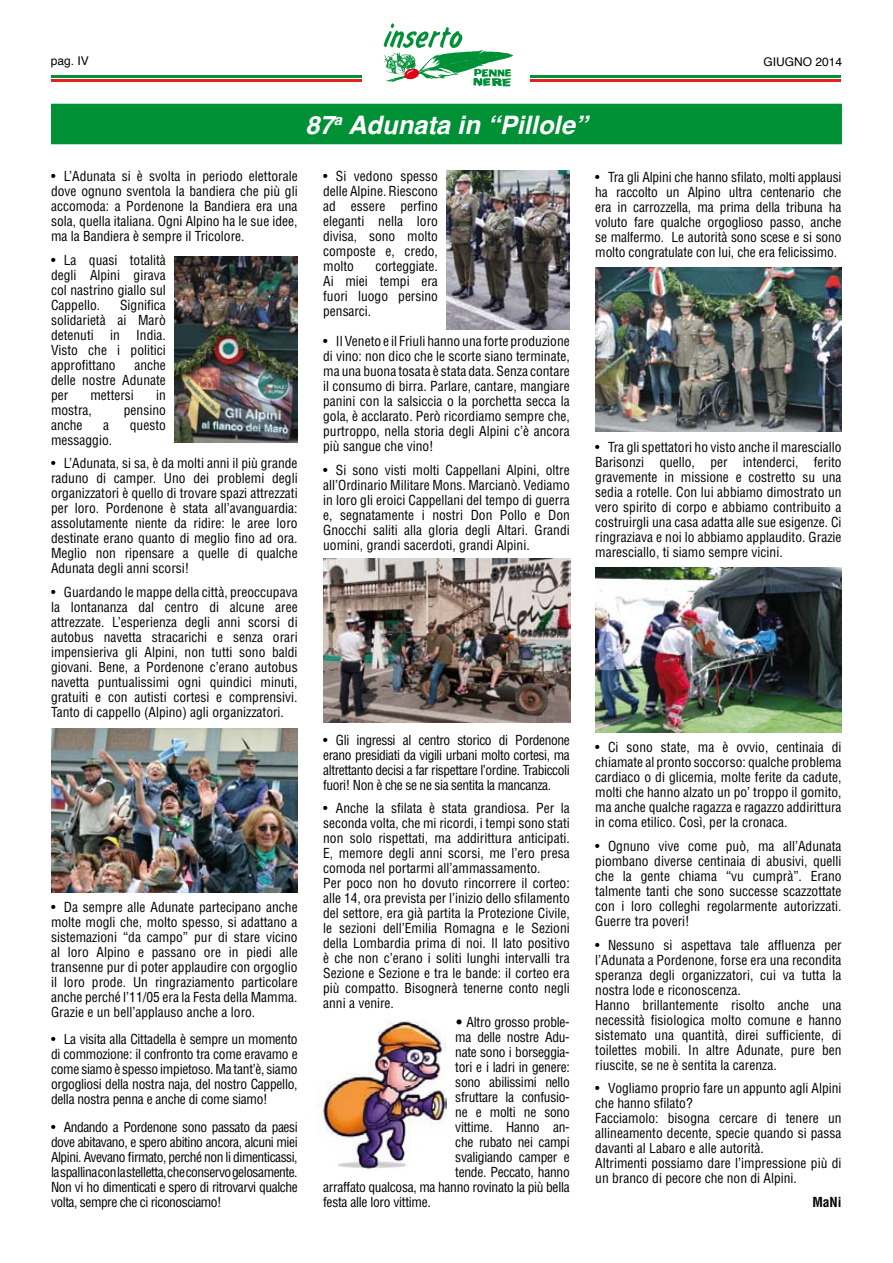
<style>
.page{position:relative;width:893px;height:1263px;background:#fff}
.page>*{position:absolute;margin:0;border:0;box-sizing:border-box;transform-origin:0 0}
.t1{font:italic 700 25.5px "Helvetica";color:#fff}
.t2{font:condensed 13.5px/15px "Helvetica";color:#000;text-align:justify}
.t3{font:condensed 13.5px "Helvetica";letter-spacing:-.02em;color:#000}
.t4{font:700 condensed 13.5px "Helvetica";color:#000}
.t5{font:12px "Helvetica";color:#000}
.s1{font-weight:300}
</style>
<div class="page">
<hr style="left:531px;top:80px;width:310px;height:2px;background:#e1221c">
<hr style="left:531px;top:75px;width:310px;height:3px;background:#009134">
<hr style="left:51px;top:80px;width:310px;height:2px;background:#e1221c">
<hr style="left:51px;top:75px;width:310px;height:3px;background:#009134">
<svg style="left:361px;top:23px;width:170px;height:64px"></svg>
<img style="left:323px;top:559px;width:247px;height:164px">
<div style="left:52px;top:104px;width:789px;height:40px;background:#009036"></div>
<img style="left:174px;top:256px;width:124px;height:186px">
<img style="left:51px;top:728px;width:247px;height:164px">
<img style="left:446px;top:170px;width:124px;height:159px">
<img style="left:317px;top:1020px;width:130px;height:149px">
<img style="left:595px;top:268px;width:247px;height:163px">
<img style="left:595px;top:568px;width:247px;height:164px">
<p class="t5" style="left:51px;top:52px;width:40px">pag. IV</p>
<p class="t5" style="left:763px;top:52px;width:80px">GIUGNO 2014</p>
<h1 class="t1" style="left:305px;top:104px;width:284px">87<sup>a</sup> Adunata in “Pillole”</h1>
<p class="t2" style="left:51px;top:168px;width:248px">• L’Adunata si è svolta in periodo elettorale dove ognuno sventola la bandiera che più gli accomoda: a Pordenone la Bandiera era una sola, quella italiana. Ogni Alpino ha le sue idee, ma la Bandiera è sempre il Tricolore.</p>
<p class="t2" style="left:51px;top:252px;width:116px">• La quasi totalità degli Alpini girava col nastrino giallo sul Cappello.</p>
<p class="t2" style="left:51px;top:297px;width:116px;text-indent:69px">Significa solidarietà ai Marò detenuti in India.<br>Visto che i politici approfittano</p>
<p class="t2" style="left:51px;top:357px;width:116px;text-indent:83px">anche delle nostre Adunate per</p>
<p class="t2" style="left:90px;top:387px;width:45px">mettersi</p>
<p class="t2" style="left:156px;top:387px;width:11px">in</p>
<p class="t2" style="left:51px;top:402px;width:42px">mostra,</p>
<p class="t2" style="left:124px;top:402px;width:43px">pensino</p>
<p class="t2" style="left:51px;top:417px;width:33px">anche</p>
<p class="t2" style="left:103px;top:417px;width:7px">a</p>
<p class="t2" style="left:130px;top:417px;width:37px">questo</p>
<p class="t2" style="left:51px;top:432px;width:63px">messaggio.</p>
<p class="t2" style="left:51px;top:455px;width:248px">• L’Adunata, si sa, è da molti anni il più grande raduno di camper. Uno dei problemi degli organizzatori è quello di trovare spazi attrezzati per loro. Pordenone è stata all’avanguardia: assolutamente niente da ridire: le aree loro destinate erano quanto di meglio fino ad ora.<br>Meglio non ripensare a quelle di qualche Adunata degli anni scorsi!</p>
<p class="t2" style="left:51px;top:584px;width:248px">• Guardando le mappe della città, preoccupava la lontananza dal centro di alcune aree attrezzate. L’esperienza degli anni scorsi di autobus navetta stracarichi e senza orari impensieriva gli Alpini, non tutti sono baldi giovani. Bene, a Pordenone c’erano autobus navetta puntualissimi ogni quindici minuti, gratuiti e con autisti cortesi e comprensivi.<br>Tanto di cappello (Alpino) agli organizzatori.</p>
<p class="t2" style="left:51px;top:899px;width:248px">• Da sempre alle Adunate partecipano anche molte mogli che, molto spesso, si adattano a sistemazioni “da campo” pur di stare vicino al loro Alpino e passano ore in piedi alle transenne pur di poter applaudire con orgoglio il loro prode. Un ringraziamento particolare anche perché l’11/05 era la Festa della Mamma.<br>Grazie e un bell’applauso anche a loro.</p>
<p class="t2" style="left:51px;top:1032px;width:248px">• La visita alla Cittadella è sempre un momento di commozione: il confronto tra come eravamo e come siamo è spesso impietoso. Ma tant’è, siamo orgogliosi della nostra naja, del nostro Cappello, della nostra penna e anche di come siamo!</p>
<p class="t2" style="left:51px;top:1119px;width:248px">• Andando a Pordenone sono passato da paesi dove abitavano, e spero abitino ancora, alcuni miei Alpini. Avevano firmato, perché non li dimenticassi, la spallina con la stelletta, che conservo gelosamente.<br>Non vi ho dimenticati e spero di ritrovarvi qualche volta, sempre che ci riconosciamo!</p>
<p class="t2" style="left:323px;top:168px;width:116px">• Si vedono spesso delle Alpine. Riescono ad essere perfino eleganti nella loro divisa, sono molto composte e, credo, molto</p>
<p class="t2" style="left:323px;top:258px;width:116px;text-indent:52px">corteggiate.<br>Ai miei tempi era fuori luogo persino pensarci.</p>
<p class="t2" style="left:323px;top:333px;width:248px">• Il Veneto e il Friuli hanno una forte produzione di vino: non dico che le scorte siano terminate, ma una buona tosata è stata data. Senza contare il consumo di birra. Parlare, cantare, mangiare panini con la salsiccia o la porchetta secca la gola, è acclarato. Però ricordiamo sempre che, purtroppo, nella storia degli Alpini c’è ancora più sangue che vino!</p>
<p class="t2" style="left:323px;top:462px;width:248px">• Si sono visti molti Cappellani Alpini, oltre all’Ordinario Militare Mons. Marcianò. Vediamo in loro gli eroici Cappellani del tempo di guerra e, segnatamente i nostri Don Pollo e Don Gnocchi saliti alla gloria degli Altari. Grandi uomini, grandi sacerdoti, grandi Alpini.</p>
<p class="t2" style="left:595px;top:170px;width:248px">• Tra gli Alpini che hanno sfilato, molti applausi ha raccolto un Alpino ultra centenario che era in carrozzella, ma prima della tribuna ha voluto fare qualche orgoglioso passo, anche se malfermo. Le autorità sono scese e si sono molto congratulate con lui, che era felicissimo.</p>
<p class="t2" style="left:595px;top:440px;width:248px">• Tra gli spettatori ho visto anche il maresciallo Barisonzi quello, per intenderci, ferito gravemente in missione e costretto su una sedia a rotelle. Con lui abbiamo dimostrato un vero spirito di corpo e abbiamo contribuito a costruirgli una casa adatta alle sue esigenze. Ci ringraziava e noi lo abbiamo applaudito. Grazie maresciallo, ti siamo sempre vicini.</p>
<p class="t2" style="left:323px;top:732px;width:248px">• Gli ingressi al centro storico di Pordenone erano presidiati da vigili urbani molto cortesi, ma altrettanto decisi a far rispettare l’ordine. Trabiccoli fuori! Non è che se ne sia sentita la mancanza.</p>
<p class="t2" style="left:323px;top:800px;width:248px;text-align:left">• Anche la sfilata è stata grandiosa. Per la seconda volta, che mi ricordi, i tempi sono stati non solo rispettati, ma addirittura anticipati.<br>E, memore degli anni scorsi, me l’ero presa comoda nel portarmi all’ammassamento.<br>Per poco non ho dovuto rincorrere il corteo: alle 14, ora prevista per l’inizio dello sfilamento del settore, era già partita la Protezione Civile, le sezioni dell’Emilia Romagna e le Sezioni della Lombardia prima di noi. Il lato positivo è che non c’erano i soliti lunghi intervalli tra Sezione e Sezione e tra le bande: il corteo era più compatto. Bisognerà tenerne conto negli anni a venire.</p>
<p class="t3" style="left:455px;top:1014px;width:116px"><span class="s1">•</span> Altro grosso proble-</p>
<p class="t3" style="left:455px;top:1029px;width:116px">ma delle nostre Adu-</p>
<p class="t3" style="left:455px;top:1044px;width:116px">nate sono i borseggia-</p>
<p class="t3" style="left:455px;top:1059px;width:116px">tori e i ladri in genere:</p>
<p class="t3" style="left:455px;top:1074px;width:116px">sono abilissimi nello</p>
<p class="t3" style="left:455px;top:1089px;width:116px">sfruttare la confusio-</p>
<p class="t3" style="left:455px;top:1104px;width:116px">ne e molti ne sono</p>
<p class="t3" style="left:455px;top:1119px;width:116px">vittime. Hanno an-</p>
<p class="t3" style="left:455px;top:1134px;width:116px">che rubato nei campi</p>
<p class="t3" style="left:455px;top:1149px;width:116px">svaligiando camper e</p>
<p class="t3" style="left:455px;top:1164px;width:116px">tende. Peccato, hanno</p>
<p class="t3" style="left:323px;top:1179px;width:248px">arraffato qualcosa, ma hanno rovinato la più bella</p>
<p class="t3" style="left:323px;top:1194px;width:109px">festa alle loro vittime.</p>
<p class="t2" style="left:595px;top:740px;width:248px">• Ci sono state, ma è ovvio, centinaia di chiamate al pronto soccorso: qualche problema cardiaco o di glicemia, molte ferite da cadute, molti che hanno alzato un po’ troppo il gomito, ma anche qualche ragazza e ragazzo addirittura in coma etilico. Così, per la cronaca.</p>
<p class="t2" style="left:595px;top:838px;width:248px">• Ognuno vive come può, ma all’Adunata piombano diverse centinaia di abusivi, quelli che la gente chiama “vu cumprà”. Erano talmente tanti che sono successe scazzottate con i loro colleghi regolarmente autorizzati.<br>Guerre tra poveri!</p>
<p class="t2" style="left:595px;top:937px;width:248px;text-align:left">• Nessuno si aspettava tale affluenza per l’Adunata a Pordenone, forse era una recondita speranza degli organizzatori, cui va tutta la nostra lode e riconoscenza.<br>Hanno brillantemente risolto anche una necessità fisiologica molto comune e hanno sistemato una quantità, direi sufficiente, di toilettes mobili. In altre Adunate, pure ben riuscite, se ne è sentita la carenza.</p>
<p class="t2" style="left:595px;top:1080px;width:248px;text-align:left">• Vogliamo proprio fare un appunto agli Alpini che hanno sfilato?<br>Facciamolo: bisogna cercare di tenere un allineamento decente, specie quando si passa davanti al Labaro e alle autorità.<br>Altrimenti possiamo dare l’impressione più di un branco di pecore che non di Alpini.</p>
<p class="t4" style="left:812px;top:1193px;width:31px">MaNi</p>
</div>
